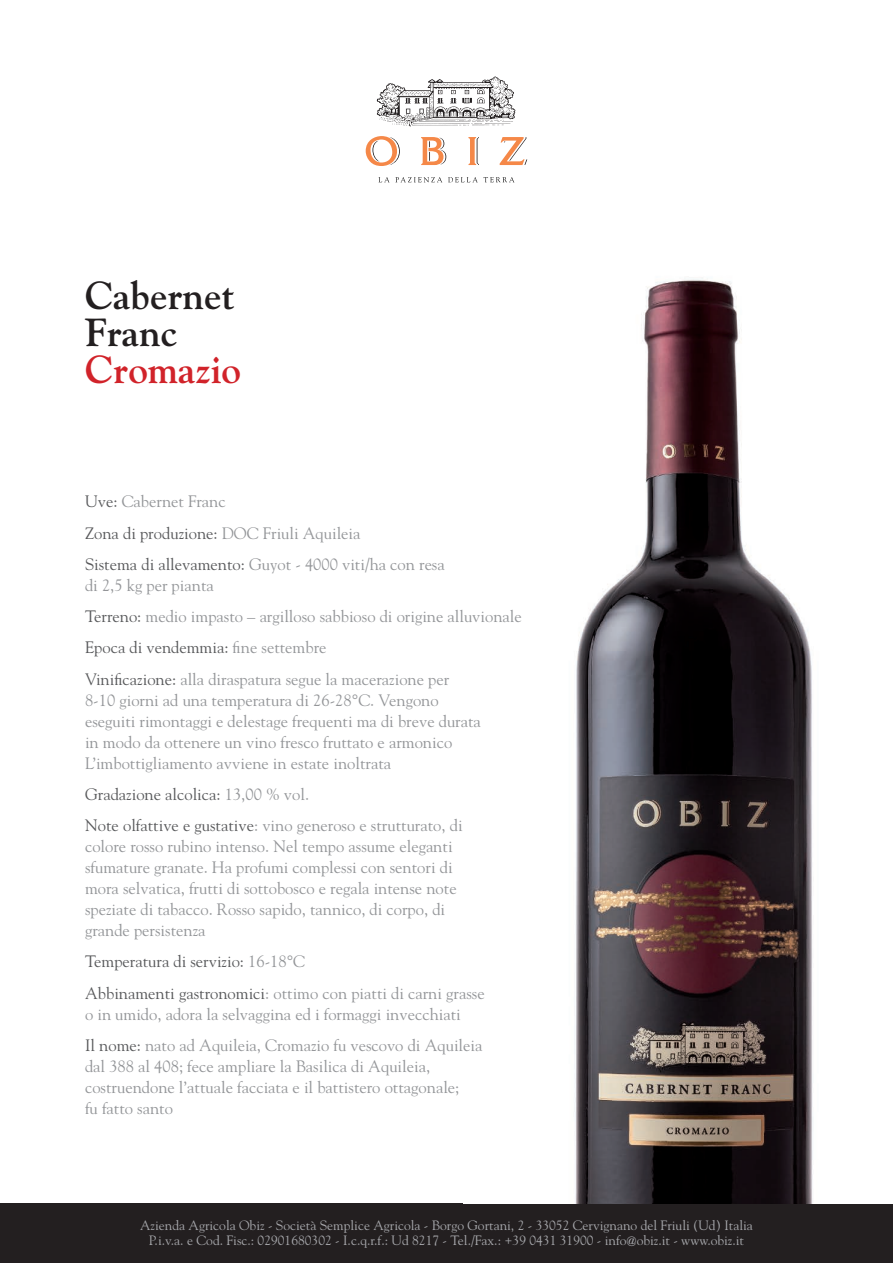
<style>
.page{position:relative;width:893px;height:1263px;background:#fff}
.page>*{position:absolute;margin:0;border:0;box-sizing:border-box;transform-origin:0 0}
.t1{font:700 39px/37.2px "Goudy";color:#231f20}
.t2{font:700 39px "Goudy";color:#d1232a}
.t3{font:16.5px/21px "Goudy";color:#939598}
.t4{font:16.5px/31.2px "Goudy";color:#57585a}
.t5{font:13.5px/14.7px "Goudy";color:#a8a9ad;text-align:center}
.s1{color:#57585a}
.s2{color:#939598}
</style>
<div class="page">
<svg style="left:377px;top:76px;width:138px;height:51px"></svg>
<svg style="left:366px;top:136px;width:161px;height:30px"></svg>
<svg style="left:378px;top:177px;width:64px;height:5px"></svg>
<svg style="left:448px;top:177px;width:66px;height:5px"></svg>
<div style="left:0;top:1203px;width:893px;height:60px;background:#231f20"></div>
<img style="left:574px;top:278px;width:239px;height:925px">
<h1 class="t1" style="left:85px;top:276px;width:151px">Cabernet<br>Franc</h1>
<h1 class="t2" style="left:85px;top:345px;width:157px">Cromazio</h1>
<p class="t3" style="left:85px;top:485px;width:361px;line-height:31.2px"><span class="s1">Uve:</span> Cabernet Franc<br><span class="s1">Zona di produzione:</span> DOC Friuli Aquileia<br><span class="s1">Sistema di allevamento:</span> Guyot - 4000 viti/ha con resa</p>
<p class="t3" style="left:85px;top:569px;width:438px;line-height:31.2px">di 2,5 kg per pianta<br><span class="s1">Terreno:</span> medio impasto – argilloso sabbioso di origine alluvionale <span class="s1">Epoca di vendemmia:</span> fine settembre<br><span class="s1">Vinificazione:</span> alla diraspatura segue la macerazione per</p>
<p class="t3" style="left:85px;top:689px;width:397px">8-10 giorni ad una temperatura di 26-28°C. Vengono eseguiti rimontaggi e delestage frequenti ma di breve durata in modo da ottenere un vino fresco fruttato e armonico L’imbottigliamento avviene in estate inoltrata</p>
<p class="t4" style="left:85px;top:778px;width:379px">Gradazione alcolica: <span class="s2">13,00 % vol.<br></span>Note olfattive e gustative<span class="s2">: vino generoso e strutturato, di</span></p>
<p class="t3" style="left:85px;top:835px;width:373px">colore rosso rubino intenso. Nel tempo assume eleganti sfumature granate. Ha profumi complessi con sentori di mora selvatica, frutti di sottobosco e regala intense note speziate di tabacco. Rosso sapido, tannico, di corpo, di grande persistenza</p>
<p class="t4" style="left:85px;top:946px;width:401px">Temperatura di servizio: <span class="s2">16-18°C<br></span>Abbinamenti gastronomici<span class="s2">: ottimo con piatti di carni grasse</span></p>
<p class="t3" style="left:85px;top:998px;width:399px;line-height:31.2px">o in umido, adora la selvaggina ed i formaggi invecchiati<br><span class="s1">Il nome:</span> nato ad Aquileia, Cromazio fu vescovo di Aquileia</p>
<p class="t3" style="left:85px;top:1055px;width:376px">dal 388 al 408; fece ampliare la Basilica di Aquileia, costruendone l’attuale facciata e il battistero ottagonale; fu fatto santo</p>
<p class="t5" style="left:140px;top:1218px;width:614px">Azienda Agricola Obiz - Società Semplice Agricola - Borgo Gortani, 2 - 33052 Cervignano del Friuli (Ud) Italia<br>P.i.v.a. e Cod. Fisc.: 02901680302 - I.c.q.r.f.: Ud 8217 - Tel./Fax.: +39 0431 31900 - info@obiz.it - www.obiz.it</p>
</div>
